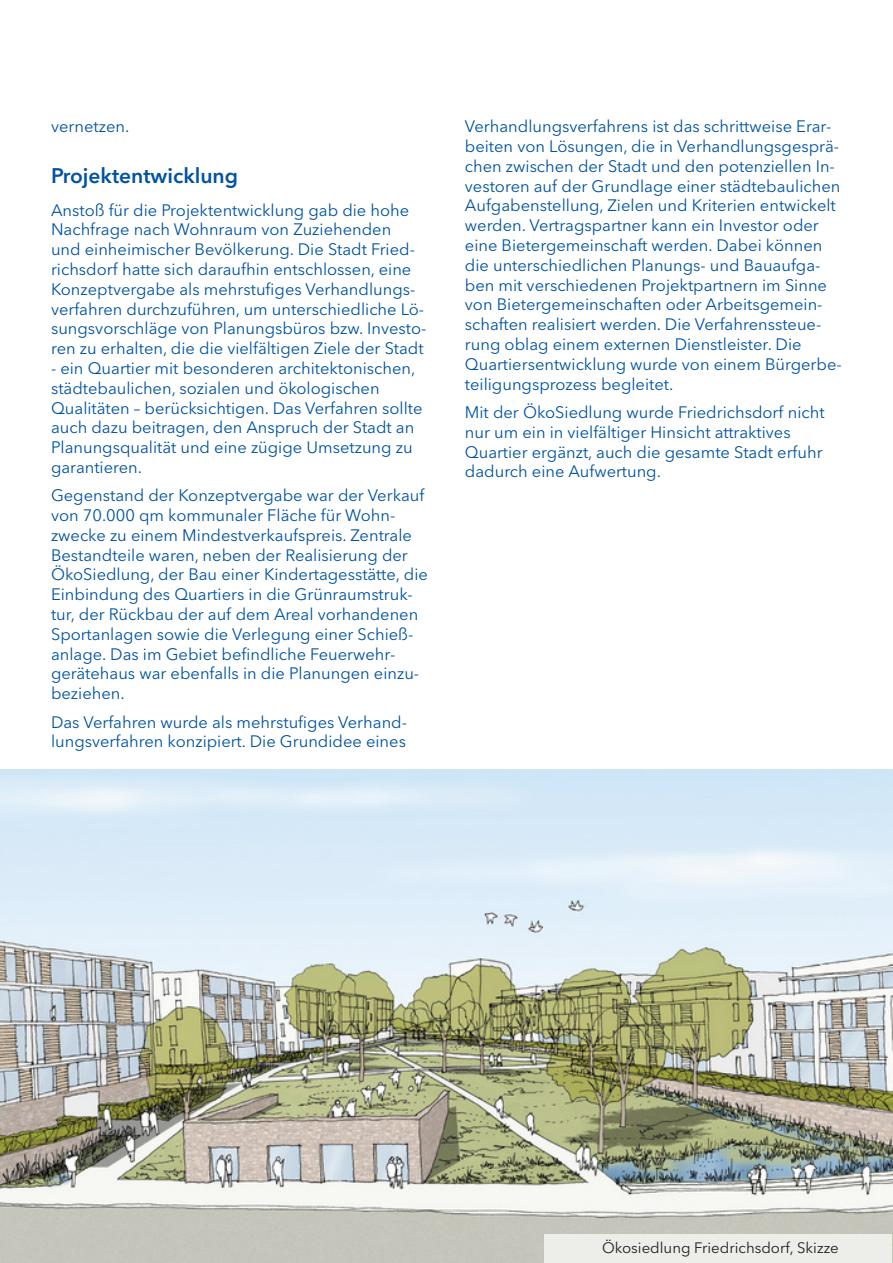
<style>
.page{position:relative;width:893px;height:1263px;background:#fff}
.page>*{position:absolute;margin:0;border:0;box-sizing:border-box;transform-origin:0 0}
.Zwischenüberschrift{font:600 21px "Avenir Next LT Pro";color:#0153a0}
.t1{font:16.5px/19.8px "Avenir Next LT Pro";color:#0153a0}
.Bildunterschrift{font:15px "Avenir Next LT Pro";color:#231f20}
</style>
<div class="page">
<img style="left:0;top:770px;width:893px;height:493px">
<div style="left:544px;top:1234px;width:347px;height:29px;background:#ededea"></div>
<p class="t1" style="left:51px;top:117px;width:80px">vernetzen.</p>
<p class="Zwischenüberschrift" style="left:51px;top:163px;width:189px">Projektentwicklung</p>
<p class="t1" style="left:51px;top:200px;width:377px">Anstoß für die Projektentwicklung gab die hohe Nachfrage nach Wohnraum von Zuziehenden<br>und einheimischer Bevölkerung. Die Stadt Fried&shy;richsdorf hatte sich daraufhin entschlossen, eine Konzeptvergabe als mehrstufiges Verhandlungs&shy;verfahren durchzuführen, um unterschiedliche Lö&shy;sungsvorschläge von Planungsbüros bzw. Investo&shy;ren zu erhalten, die die vielfältigen Ziele der Stadt</p>
<p class="t1" style="left:51px;top:358px;width:373px">- ein Quartier mit besonderen architektonischen, städtebaulichen, sozialen und ökologischen Qualitäten – berücksichtigen. Das Verfahren sollte auch dazu beitragen, den Anspruch der Stadt an Planungsqualität und eine zügige Umsetzung zu garantieren.</p>
<p class="t1" style="left:51px;top:486px;width:378px">Gegenstand der Konzeptvergabe war der Verkauf von 70.000 qm kommunaler Fläche für Wohn&shy;zwecke zu einem Mindestverkaufspreis. Zentrale Bestandteile waren, neben der Realisierung der ÖkoSiedlung, der Bau einer Kindertagesstätte, die Einbindung des Quartiers in die Grünraumstruk&shy;tur, der Rückbau der auf dem Areal vorhandenen Sportanlagen sowie die Verlegung einer Schieß&shy;anlage. Das im Gebiet befindliche Feuerwehr&shy;gerätehaus war ebenfalls in die Planungen einzu&shy;beziehen.</p>
<p class="t1" style="left:51px;top:712px;width:358px">Das Verfahren wurde als mehrstufiges Verhand&shy;lungsverfahren konzipiert. Die Grundidee eines</p>
<p class="t1" style="left:465px;top:117px;width:378px">Verhandlungsverfahrens ist das schrittweise Erar&shy;beiten von Lösungen, die in Verhandlungsgesprä&shy;chen zwischen der Stadt und den potenziellen In&shy;vestoren auf der Grundlage einer städtebaulichen Aufgabenstellung, Zielen und Kriterien entwickelt werden. Vertragspartner kann ein Investor oder eine Bietergemeinschaft werden. Dabei können die unterschiedlichen Planungs- und Bauaufga&shy;ben mit verschiedenen Projektpartnern im Sinne von Bietergemeinschaften oder Arbeitsgemein&shy;schaften realisiert werden. Die Verfahrenssteue&shy;rung oblag einem externen Dienstleister. Die Quartiersentwicklung wurde von einem Bürgerbe&shy;teiligungsprozess begleitet.</p>
<p class="t1" style="left:465px;top:402px;width:361px">Mit der ÖkoSiedlung wurde Friedrichsdorf nicht nur um ein in vielfältiger Hinsicht attraktives Quartier ergänzt, auch die gesamte Stadt erfuhr dadurch eine Aufwertung.</p>
<p class="Bildunterschrift" style="left:602px;top:1238px;width:238px">Ökosiedlung Friedrichsdorf, Skizze</p>
</div>
